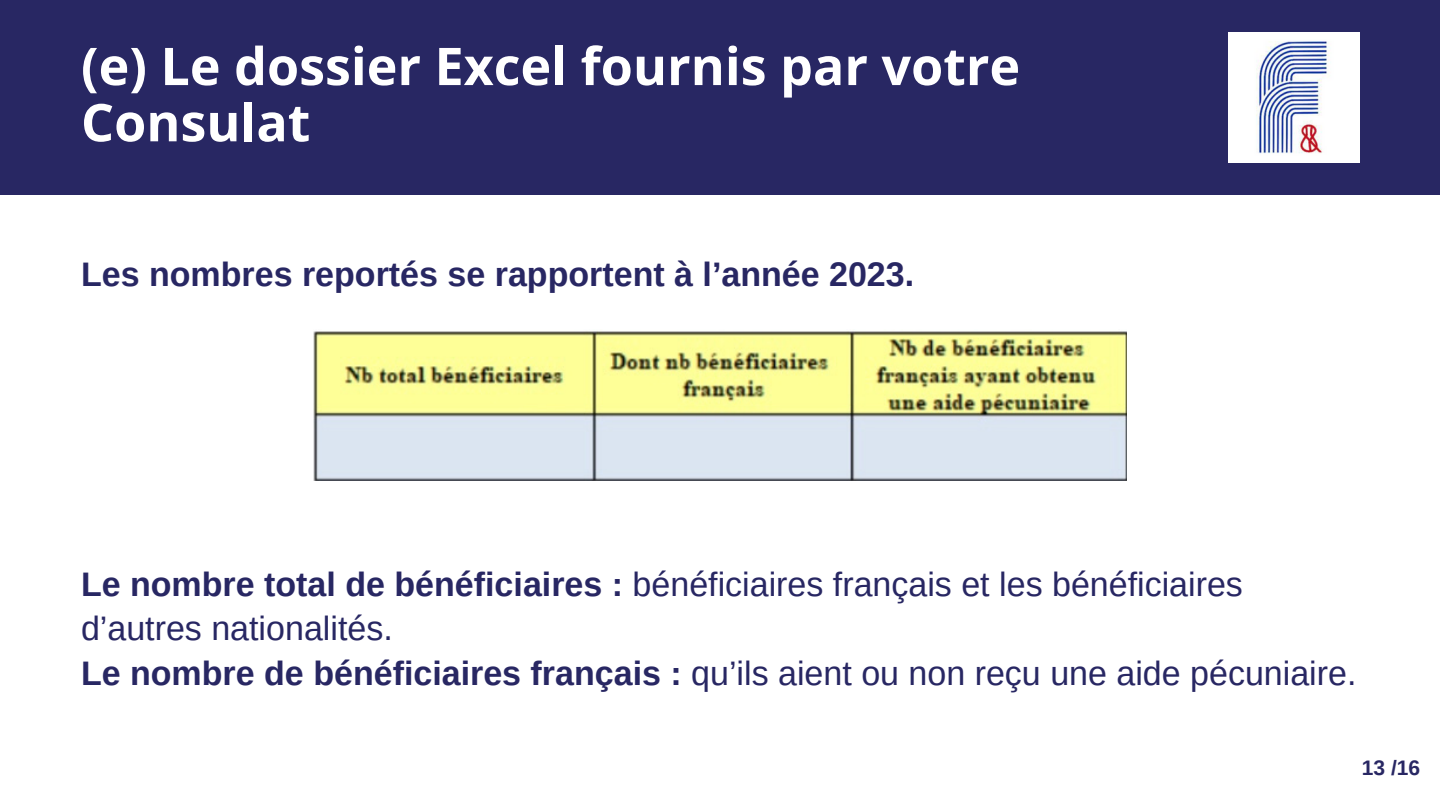
<style>
.page{position:relative;width:1440px;height:810px;background:#fff}
.page>*{position:absolute;margin:0;border:0;box-sizing:border-box;transform-origin:0 0}
.t1{font:700 52px/56.2px "Open Sans";color:#fff}
.t2{font:34px/44.2px "Arimo";color:#282763}
.t3{font:700 34px "Arimo";color:#282763}
.t4{font:700 21px "Arimo";color:#282763}
.s1{font-weight:700}
</style>
<div class="page">
<div style="left:0;top:0;width:1440px;height:195px;background:#282763"></div>
<img style="left:1229px;top:32px;width:130px;height:131px">
<img style="left:313px;top:331px;width:814px;height:150px">
<p class="t1" style="left:81px;top:37px;width:941px">(e) Le dossier Excel fournis par votre<br>Consulat</p>
<h1 class="t3" style="left:81px;top:256px;width:835px">Les nombres reportés se rapportent à l’année 2023.</h1>
<h2 class="t2" style="left:81px;top:562px;width:1277px"><span class="s1">Le nombre total de bénéficiaires :</span> bénéficiaires français et les bénéficiaires d’autres nationalités.<br><span class="s1">Le nombre de bénéficiaires français :</span> qu’ils aient ou non reçu une aide pécuniaire.</h2>
<p class="t4" style="left:1362px;top:756px;width:60px">13 /16</p>
</div>
